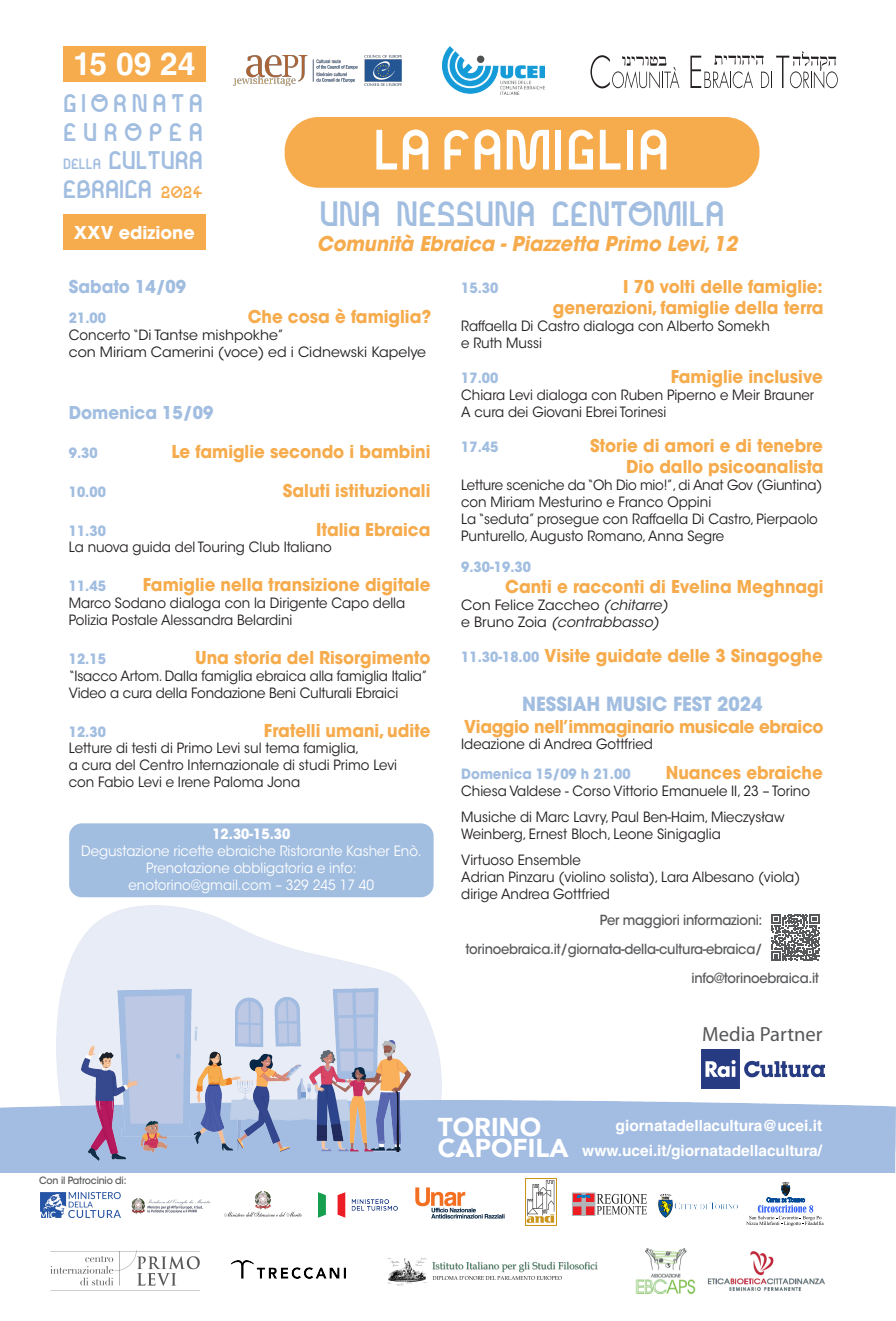
<style>
.page{position:relative;width:896px;height:1321px;background:#fff}
.page>*{position:absolute;margin:0;border:0;box-sizing:border-box;transform-origin:0 0}
.t1{font:51.1px "VTF Gulax regular";letter-spacing:.03em;color:#fff}
.t2{font:31.7px "VTF Gulax regular";color:#a1bde0}
.t3{font:700 31.7px "Helvetica LT Std";color:#fff}
.t4{font:900 25.8px/21.6px "Avenir";color:#fff}
.t5{font:23.1px/28.8px "VTF Gulax regular";letter-spacing:.2em;color:#a1bde0;text-align:justify}
.t6{font:20.6px "Myriad Pro";color:#57585a}
.t7{font:italic 700 20.3px "ITC Avant Garde Std";color:#f6ab4c;scale:.94 1}
.t8{font:700 19.4px "ITC Avant Garde Std";color:#a1bde0;scale:.94 1}
.t9{font:700 17.6px/21.2px "ITC Avant Garde Std";color:#f6ab4c;text-align:right;scale:.94 1}
.t10{font:700 17.6px "ITC Avant Garde Std";letter-spacing:-.02em;color:#f6ab4c;scale:.94 1}
.t11{font:700 17.6px "ITC Avant Garde Std";color:#a1bde0;scale:.94 1}
.t12{font:700 17.6px "ITC Avant Garde Std";color:#fff}
.t13{font:700 15.5px/25.1px "Helvetica LT Std";color:#fff;text-align:right}
.t14{font:14.1px/16.9px "ITC Avant Garde Std";color:#231f20;scale:.94 1}
.t15{font:14.1px/16.9px "ITC Avant Garde Std";color:#fff;text-align:center;scale:.94 1}
.t16{font:700 14.1px "ITC Avant Garde Std";color:#a1bde0;scale:.94 1}
.t17{font:14.1px/16.9px "ITC Avant Garde Std";color:#231f20}
.t18{font:700 14.1px "ITC Avant Garde Std";color:#fff;scale:.94 1}
.t19{font:500 13.9px "ITC Avant Garde Std";letter-spacing:-.02em;color:#57585a;scale:.94 1}
.t20{font:500 10px "ITC Avant Garde Std";letter-spacing:-.02em;color:#57585a;scale:.94 1}
.s1{font-size:13.4px}
.s2{font-size:15.4px;color:#f6ab4c}
.s3{font-style:italic}
.s4{font-size:14.1px;color:#a1bde0}
</style>
<div class="page">
<img style="left:56px;top:906px;width:385px;height:194px">
<div style="left:0;top:1100px;width:895px;height:73px;background:#a3bde2"></div>
<img style="left:82px;top:989px;width:328px;height:171px">
<div style="left:69px;top:823px;width:364px;height:74px;background:#a1bde0;border-radius:13px"></div>
<div style="left:63px;top:215px;width:143px;height:35px;background:#f6ab4d"></div>
<div style="left:285px;top:117px;width:474px;height:71px;background:#f6ab4c;border-radius:34px"></div>
<svg style="left:690px;top:51px;width:148px;height:38px"></svg>
<svg style="left:590px;top:55px;width:89px;height:34px"></svg>
<div style="left:63px;top:46px;width:143px;height:35px;background:#f6ab4d"></div>
<img style="left:233px;top:55px;width:168px;height:30px">
<img style="left:702px;top:1049px;width:123px;height:39px">
<svg style="left:771px;top:914px;width:49px;height:47px"></svg>
<img style="left:443px;top:47px;width:101px;height:48px">
<img style="left:658px;top:1193px;width:79px;height:25px">
<svg style="left:596px;top:1194px;width:51px;height:21px"></svg>
<svg style="left:574px;top:1198px;width:19px;height:15px"></svg>
<div style="left:572px;top:1193px;width:23px;height:22px;border:1px solid #b2b3b7"></div>
<div style="left:586px;top:1207px;width:8px;height:7px;background:#ee1d23"></div>
<div style="left:573px;top:1207px;width:8px;height:7px;background:#ee1d23"></div>
<div style="left:573px;top:1194px;width:8px;height:7px;background:#ee1d23"></div>
<div style="left:586px;top:1194px;width:8px;height:7px;border:1px solid #ee1d23"></div>
<svg style="left:577px;top:1195px;width:13px;height:3px"></svg>
<img style="left:41px;top:1192px;width:79px;height:26px">
<img style="left:318px;top:1193px;width:80px;height:24px">
<img style="left:525px;top:1179px;width:32px;height:47px">
<img style="left:635px;top:1248px;width:61px;height:46px">
<img style="left:51px;top:1251px;width:149px;height:35px">
<img style="left:707px;top:1251px;width:118px;height:40px">
<img style="left:387px;top:1258px;width:211px;height:28px">
<img style="left:231px;top:1260px;width:114px;height:18px">
<img style="left:415px;top:1187px;width:90px;height:32px">
<img style="left:224px;top:1191px;width:78px;height:26px">
<img style="left:131px;top:1198px;width:80px;height:16px">
<svg style="left:746px;top:1182px;width:77px;height:44px"></svg>
<h2 class="t3" style="left:73px;top:44px;width:124px">15 09 24</h2>
<h3 class="t5" style="left:63px;top:87px;width:141px">GIORNATA EUROPEA <span class="s1">DELLA</span> CULTURA EBRAICA <span class="s2">2024</span></h3>
<p class="t12" style="left:74px;top:221px;width:122px">XXV edizione</p>
<h1 class="t1" style="left:373px;top:113px;width:297px">LA FAMIGLIA</h1>
<h2 class="t2" style="left:319px;top:191px;width:406px">UNA NESSUNA CENTOMILA</h2>
<h3 class="t7" style="left:317px;top:230px;width:449px">Comunità Ebraica - Piazzetta Primo Levi, 12</h3>
<p class="t11" style="left:69px;top:275px;width:126px">Sabato 14/09</p>
<p class="t16" style="left:69px;top:308px;width:41px">21.00</p>
<p class="t9" style="left:248px;top:306px;width:197px">Che cosa è famiglia?</p>
<p class="t14" style="left:69px;top:326px;width:382px">Concerto “Di Tantse mishpokhe”<br>con Miriam Camerini (voce) ed i Cidnewski Kapelye</p>
<p class="t11" style="left:69px;top:401px;width:155px">Domenica 15/09</p>
<p class="t16" style="left:69px;top:444px;width:32px">9.30</p>
<p class="t9" style="left:171px;top:441px;width:277px">Le famiglie secondo i bambini</p>
<p class="t16" style="left:69px;top:482px;width:41px">10.00</p>
<p class="t9" style="left:283px;top:480px;width:158px">Saluti istituzionali</p>
<p class="t16" style="left:69px;top:521px;width:41px">11.30</p>
<p class="t9" style="left:316px;top:518px;width:123px">Italia Ebraica</p>
<p class="t14" style="left:69px;top:539px;width:281px">La nuova guida del Touring Club Italiano</p>
<p class="t16" style="left:69px;top:577px;width:41px">11.45</p>
<p class="t9" style="left:143px;top:574px;width:307px">Famiglie nella transizione digitale</p>
<p class="t14" style="left:69px;top:595px;width:359px">Marco Sodano dialoga con la Dirigente Capo della<br>Polizia Postale Alessandra Belardini</p>
<p class="t16" style="left:69px;top:650px;width:41px">12.15</p>
<p class="t9" style="left:195px;top:647px;width:252px">Una storia del Risorgimento</p>
<p class="t14" style="left:69px;top:667px;width:383px">“Isacco Artom. Dalla famiglia ebraica alla famiglia Italia”<br>Video a cura della Fondazione Beni Culturali Ebraici</p>
<p class="t16" style="left:69px;top:722px;width:41px">12.30</p>
<p class="t9" style="left:264px;top:719px;width:179px">Fratelli umani, udite</p>
<p class="t14" style="left:69px;top:740px;width:351px">Letture di testi di Primo Levi sul tema famiglia,<br>a cura del Centro Internazionale di studi Primo Levi con Fabio Levi e Irene Paloma Jona</p>
<p class="t18" style="left:212px;top:824px;width:84px">12.30-15.30</p>
<p class="t15" style="left:81px;top:842px;width:364px">Degustazione ricette ebraiche Ristorante Kasher Enò.<br>Prenotazione obbligatoria e info: enotorino@gmail.com – 329 245 17 40</p>
<p class="t16" style="left:461px;top:278px;width:41px">15.30</p>
<p class="t9" style="left:553px;top:276px;width:289px">I 70 volti delle famiglie: generazioni, famiglie della terra</p>
<p class="t14" style="left:461px;top:317px;width:330px">Raffaella Di Castro dialoga con Alberto Somekh e Ruth Mussi</p>
<p class="t16" style="left:461px;top:369px;width:41px">17.00</p>
<p class="t9" style="left:671px;top:366px;width:163px">Famiglie inclusive</p>
<p class="t14" style="left:461px;top:386px;width:377px">Chiara Levi dialoga con Ruben Piperno e Meir Brauner<br>A cura dei Giovani Ebrei Torinesi</p>
<p class="t16" style="left:461px;top:438px;width:41px">17.45</p>
<p class="t9" style="left:590px;top:435px;width:250px">Storie di amori e di tenebre<br>Dio dallo psicoanalista</p>
<p class="t14" style="left:461px;top:477px;width:385px">Letture sceniche da “Oh Dio mio!”, di Anat Gov (Giuntina) con Miriam Mesturino e Franco Oppini<br>La “seduta” prosegue con Raffaella Di Castro, Pierpaolo Punturello, Augusto Romano, Anna Segre</p>
<p class="t16" style="left:461px;top:557px;width:76px">9.30-19.30</p>
<p class="t9" style="left:505px;top:576px;width:340px">Canti e racconti di Evelina Meghnagi</p>
<p class="t17" style="left:461px;top:596px;width:208px">Con Felice Zaccheo <span class="s3">(chitarre) </span>e Bruno Zoia <span class="s3">(contrabbasso)</span></p>
<p class="t9" style="left:461px;top:645px;width:386px"><span class="s4">11.30-18.00</span> Visite guidate delle 3 Sinagoghe</p>
<h3 class="t8" style="left:522px;top:692px;width:257px">NESSIAH MUSIC FEST 2024</h3>
<p class="t10" style="left:464px;top:715px;width:384px">Viaggio nell’immaginario musicale ebraico</p>
<p class="t14" style="left:461px;top:736px;width:205px">Ideazione di Andrea Gottfried</p>
<p class="t16" style="left:461px;top:765px;width:182px">Domenica 15/09 h 21.00</p>
<p class="t9" style="left:666px;top:762px;width:169px">Nuances ebraiche</p>
<p class="t14" style="left:461px;top:779px;width:372px;line-height:25.7px">Chiesa Valdese - Corso Vittorio Emanuele II, 23 – Torino<br>Musiche di Marc Lavry, Paul Ben-Haim, Mieczysław</p>
<p class="t14" style="left:461px;top:821px;width:278px;line-height:25.7px">Weinberg, Ernest Bloch, Leone Sinigaglia<br>Virtuoso Ensemble</p>
<p class="t14" style="left:461px;top:868px;width:362px">Adrian Pinzaru (violino solista), Lara Albesano (viola) dirige Andrea Gottfried</p>
<p class="t19" style="left:600px;top:911px;width:174px">Per maggiori informazioni:</p>
<p class="t19" style="left:466px;top:940px;width:317px">torinoebraica.it/giornata-della-cultura-ebraica/</p>
<p class="t19" style="left:691px;top:969px;width:137px">info@torinoebraica.it</p>
<h3 class="t6" style="left:702px;top:1023px;width:122px">Media Partner</h3>
<p class="t20" style="left:39px;top:1175px;width:94px">Con il Patrocinio di:</p>
<h3 class="t4" style="left:438px;top:1115px;width:132px">TORINO<br>CAPOFILA</h3>
<p class="t13" style="left:582px;top:1112px;width:241px">giornatadellacultura@ucei.it www.ucei.it/giornatadellacultura/</p>
</div>
